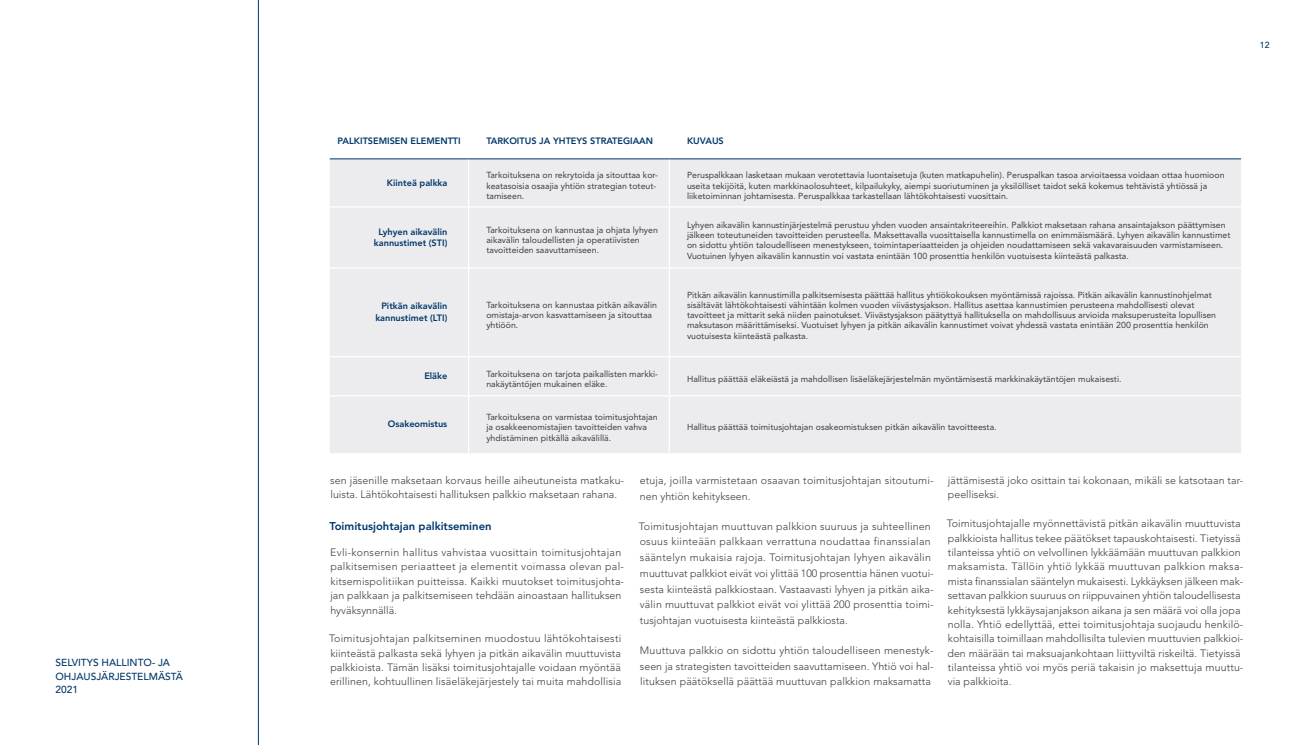
<style>
.page{position:relative;width:1312px;height:745px;background:#fff}
.page>*{position:absolute;margin:0;border:0;box-sizing:border-box;transform-origin:0 0}
.t1{font:800 11.25px "Avenir LT Std";color:#00376b}
.leipis_FI{font:300 10.62px/14.4px "Avenir LT Std";letter-spacing:.005em;color:#3e3e3f}
.t2{font:500 10.12px/13.2px "Avenir LT Std";color:#00376b}
.t3{font:800 9.12px/11.2px "Avenir LT Std";color:#00376b;text-align:center}
.t4{font:8.75px/10.2px "Avenir LT Std";color:#3e3e3f}
.t5{font:500 8.75px "Avenir LT Std";color:#00376b}
</style>
<div class="page">
<div style="left:330px;top:159px;width:910px;height:294px;background:#ececee"></div>
<hr style="left:468px;top:159px;width:1px;height:48px;background:#fff">
<hr style="left:668px;top:159px;width:1px;height:48px;background:#fff">
<hr style="left:468px;top:207px;width:1px;height:61px;background:#fff">
<hr style="left:668px;top:207px;width:1px;height:61px;background:#fff">
<hr style="left:468px;top:268px;width:1px;height:88px;background:#fff">
<hr style="left:668px;top:268px;width:1px;height:88px;background:#fff">
<hr style="left:468px;top:356px;width:1px;height:39px;background:#fff">
<hr style="left:668px;top:356px;width:1px;height:39px;background:#fff">
<hr style="left:468px;top:395px;width:1px;height:58px;background:#fff">
<hr style="left:668px;top:395px;width:1px;height:58px;background:#fff">
<hr style="left:330px;top:206px;width:138px;height:1px;background:#fff">
<hr style="left:469px;top:206px;width:199px;height:1px;background:#fff">
<hr style="left:669px;top:206px;width:571px;height:1px;background:#fff">
<hr style="left:330px;top:267px;width:138px;height:1px;background:#fff">
<hr style="left:469px;top:267px;width:199px;height:1px;background:#fff">
<hr style="left:669px;top:267px;width:571px;height:1px;background:#fff">
<hr style="left:330px;top:356px;width:138px;height:1px;background:#fff">
<hr style="left:469px;top:356px;width:199px;height:1px;background:#fff">
<hr style="left:669px;top:356px;width:571px;height:1px;background:#fff">
<hr style="left:330px;top:395px;width:138px;height:1px;background:#fff">
<hr style="left:469px;top:395px;width:199px;height:1px;background:#fff">
<hr style="left:669px;top:395px;width:571px;height:1px;background:#fff">
<hr style="left:330px;top:158px;width:138px;height:1px;background:#00376b">
<hr style="left:468px;top:158px;width:201px;height:1px;background:#00376b">
<hr style="left:669px;top:158px;width:571px;height:1px;background:#00376b">
<hr style="left:258px;top:0;width:1px;height:744px;background:#00376b">
<p class="t2" style="left:55px;top:656px;width:129px">SELVITYS HALLINTO- JA<br>OHJAUSJÄRJESTELMÄSTÄ<br>2021</p>
<p class="t5" style="left:1259px;top:40px;width:11px">12</p>
<p class="t3" style="left:337px;top:135px;width:125px">PALKITSEMISEN ELEMENTTI</p>
<p class="t3" style="left:486px;top:135px;width:168px">TARKOITUS JA YHTEYS STRATEGIAAN</p>
<p class="t3" style="left:687px;top:135px;width:38px">KUVAUS</p>
<p class="t3" style="left:387px;top:177px;width:62px">Kiinteä palkka</p>
<p class="t4" style="left:486px;top:170px;width:173px">Tarkoituksena on rekrytoida ja sitouttaa kor&shy;keatasoisia osaajia yhtiön strategian toteut&shy;tamiseen.</p>
<p class="t4" style="left:687px;top:170px;width:539px">Peruspalkkaan lasketaan mukaan verotettavia luontaisetuja (kuten matkapuhelin). Peruspalkan tasoa arvioitaessa voidaan ottaa huomioon useita tekijöitä, kuten markkinaolosuhteet, kilpailukyky, aiempi suoriutuminen ja yksilölliset taidot sekä kokemus tehtävistä yhtiössä ja liiketoiminnan johtamisesta. Peruspalkkaa tarkastellaan lähtökohtaisesti vuosittain.</p>
<p class="t3" style="left:374px;top:225px;width:75px">Lyhyen aikavälin kannustimet (STI)</p>
<p class="t4" style="left:486px;top:225px;width:173px">Tarkoituksena on kannustaa ja ohjata lyhyen aikavälin taloudellisten ja operatiivisten tavoitteiden saavuttamiseen.</p>
<p class="t4" style="left:687px;top:219px;width:545px">Lyhyen aikavälin kannustinjärjestelmä perustuu yhden vuoden ansaintakriteereihin. Palkkiot maksetaan rahana ansaintajakson päättymisen jälkeen toteutuneiden tavoitteiden perusteella. Maksettavalla vuosittaisella kannustimella on enimmäismäärä. Lyhyen aikavälin kannustimet on sidottu yhtiön taloudelliseen menestykseen, toimintaperiaatteiden ja ohjeiden noudattamiseen sekä vakavaraisuuden varmistamiseen.<br>Vuotuinen lyhyen aikavälin kannustin voi vastata enintään 100 prosenttia henkilön vuotuisesta kiinteästä palkasta.</p>
<p class="t3" style="left:375px;top:300px;width:73px;text-align:right">Pitkän aikavälin kannustimet (LTI)</p>
<p class="t4" style="left:486px;top:299px;width:172px">Tarkoituksena on kannustaa pitkän aikavälin omistaja-arvon kasvattamiseen ja sitouttaa yhtiöön.</p>
<p class="t4" style="left:687px;top:289px;width:530px">Pitkän aikavälin kannustimilla palkitsemisesta päättää hallitus yhtiökokouksen myöntämissä rajoissa. Pitkän aikavälin kannustinohjelmat sisältävät lähtökohtaisesti vähintään kolmen vuoden viivästysjakson. Hallitus asettaa kannustimien perusteena mahdollisesti olevat tavoitteet ja mittarit sekä niiden painotukset. Viivästysjakson päätyttyä hallituksella on mahdollisuus arvioida maksuperusteita lopullisen maksutason määrittämiseksi. Vuotuiset lyhyen ja pitkän aikavälin kannustimet voivat yhdessä vastata enintään 200 prosenttia henkilön vuotuisesta kiinteästä palkasta.</p>
<p class="t3" style="left:424px;top:370px;width:24px">Eläke</p>
<p class="t4" style="left:486px;top:368px;width:173px">Tarkoituksena on tarjota paikallisten markki&shy;nakäytäntöjen mukainen eläke.</p>
<p class="t4" style="left:687px;top:373px;width:436px">Hallitus päättää eläkeiästä ja mahdollisen lisäeläkejärjestelmän myöntämisestä markkinakäytäntöjen mukaisesti.</p>
<p class="t3" style="left:388px;top:418px;width:61px">Osakeomistus</p>
<p class="t4" style="left:486px;top:412px;width:173px">Tarkoituksena on varmistaa toimitusjohtajan ja osakkeenomistajien tavoitteiden vahva yhdistäminen pitkällä aikavälillä.</p>
<p class="t4" style="left:687px;top:422px;width:311px">Hallitus päättää toimitusjohtajan osakeomistuksen pitkän aikavälin tavoitteesta.</p>
<p class="leipis_FI" style="left:330px;top:473px;width:295px">sen jäsenille maksetaan korvaus heille aiheutuneista matkaku&shy;luista. Lähtökohtaisesti hallituksen palkkio maksetaan rahana.</p>
<h3 class="t1" style="left:329px;top:518px;width:163px">Toimitusjohtajan palkitseminen</h3>
<p class="leipis_FI" style="left:330px;top:544px;width:295px">Evli-konsernin hallitus vahvistaa vuosittain toimitusjohtajan palkitsemisen periaatteet ja elementit voimassa olevan pal&shy;kitsemispolitiikan puitteissa. Kaikki muutokset toimitusjohta&shy;jan palkkaan ja palkitsemiseen tehdään ainoastaan hallituksen hyväksynnällä.</p>
<p class="leipis_FI" style="left:329px;top:631px;width:293px;text-align:justify">Toimitusjohtajan palkitseminen muodostuu lähtökohtaisesti kiinteästä palkasta sekä lyhyen ja pitkän aikavälin muuttuvista palkkioista. Tämän lisäksi toimitusjohtajalle voidaan myöntää erillinen, kohtuullinen lisäeläkejärjestely tai muita mahdollisia</p>
<p class="leipis_FI" style="left:639px;top:472px;width:295px;line-height:15.6px">etuja, joilla varmistetaan osaavan toimitusjohtajan sitoutumi&shy;nen yhtiön kehitykseen.</p>
<p class="leipis_FI" style="left:638px;top:518px;width:296px;line-height:15.6px">Toimitusjohtajan muuttuvan palkkion suuruus ja suhteellinen osuus kiinteään palkkaan verrattuna noudattaa finanssialan sääntelyn mukaisia rajoja. Toimitusjohtajan lyhyen aikavälin muuttuvat palkkiot eivät voi ylittää 100 prosenttia hänen vuotui&shy;sesta kiinteästä palkkiostaan. Vastaavasti lyhyen ja pitkän aika&shy;välin muuttuvat palkkiot eivät voi ylittää 200 prosenttia toimi&shy;tusjohtajan vuotuisesta kiinteästä palkkiosta.</p>
<p class="leipis_FI" style="left:639px;top:642px;width:295px;line-height:15.6px;text-align:justify">Muuttuva palkkio on sidottu yhtiön taloudelliseen menestyk&shy;seen ja strategisten tavoitteiden saavuttamiseen. Yhtiö voi hal&shy;lituksen päätöksellä päättää muuttuvan palkkion maksamatta</p>
<p class="leipis_FI" style="left:947px;top:473px;width:297px">jättämisestä joko osittain tai kokonaan, mikäli se katsotaan tar&shy;peelliseksi.</p>
<p class="leipis_FI" style="left:946px;top:516px;width:298px">Toimitusjohtajalle myönnettävistä pitkän aikavälin muuttuvista palkkioista hallitus tekee päätökset tapauskohtaisesti. Tietyissä tilanteissa yhtiö on velvollinen lykkäämään muuttuvan palkkion maksamista. Tällöin yhtiö lykkää muuttuvan palkkion maksa&shy;mista finanssialan sääntelyn mukaisesti. Lykkäyksen jälkeen mak&shy;settavan palkkion suuruus on riippuvainen yhtiön taloudellisesta kehityksestä lykkäysajanjakson aikana ja sen määrä voi olla jopa nolla. Yhtiö edellyttää, ettei toimitusjohtaja suojaudu henkilö&shy;kohtaisilla toimillaan mahdollisilta tulevien muuttuvien palkkioi&shy;den määrään tai maksuajankohtaan liittyviltä riskeiltä. Tietyissä tilanteissa yhtiö voi myös periä takaisin jo maksettuja muuttu&shy;via palkkioita.</p>
</div>
